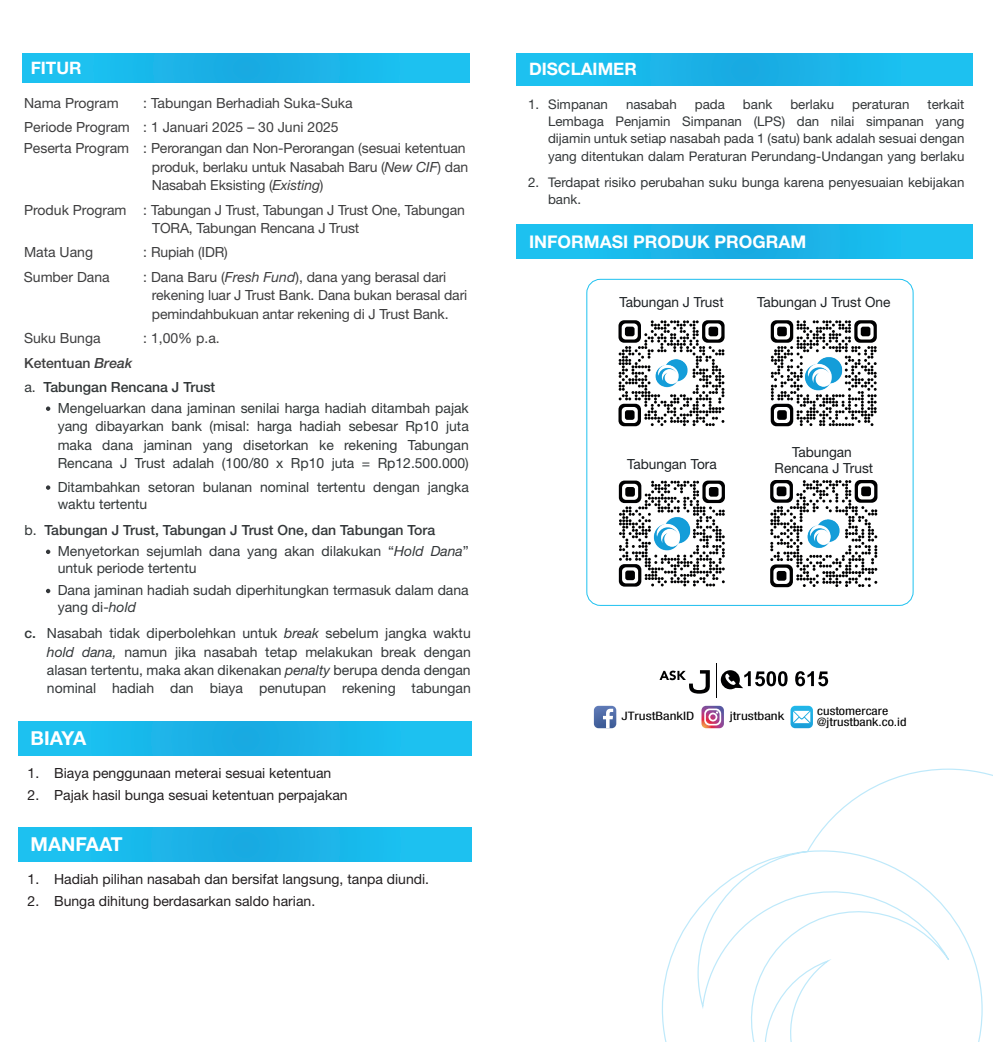
<style>
.page{position:relative;width:993px;height:1042px;background:#fff}
.page>*{position:absolute;margin:0;border:0;box-sizing:border-box;transform-origin:0 0}
.t1{font:700 19.25px "Helvetica Neue LT Std";color:#fff}
.t2{font:700 17.5px "Helvetica Neue LT Std";color:#fff}
.t3{font:700 17.15px "Helvetica Neue LT Std";color:#fff}
.t4{font:14px/18.4px "Helvetica Neue LT Std";letter-spacing:-.01em;color:#3e3e3f}
.t5{font:14px/18.4px "Helvetica Neue LT Std";color:#333739}
.t6{font:14px/18.4px "Helvetica Neue LT Std";color:#323738;text-align:justify}
.t7{font:14px "Helvetica Neue LT Std";color:#231f20}
.t8{font:500 14px/21.5px "Helvetica Neue LT Std";color:#333739}
.t9{font:14px/15.8px "Helvetica Neue LT Std";color:#1d2124;text-align:center}
.t10{font:500 14px/24.7px "Helvetica Neue LT Std";color:#323738}
.t11{font:13.3px/17.2px "Helvetica Neue LT Std";color:#333739;text-align:justify}
.t12{font:condensed 11.72px/11.7px "Helvetica Neue LT Std";color:#000001;scale:1.2 1}
.t13{font:condensed 11.72px "Helvetica Neue LT Std";color:#000001;scale:1.26 1}
.s1{font-style:italic}
.s2{color:#3e3e3f}
.s3{font-style:italic;color:#3e3e3f}
.s4{font-weight:400}
.s5{font-weight:400;color:#323738}
.s6{font-weight:400;font-style:italic}
.s7{font-weight:500;color:#323738}
</style>
<div class="page">
<svg style="left:22px;top:53px;width:447px;height:30px;background:#1ab8ea"></svg>
<svg style="left:46px;top:406px;width:4px;height:5px"></svg>
<svg style="left:46px;top:485px;width:4px;height:5px"></svg>
<svg style="left:46px;top:549px;width:4px;height:5px"></svg>
<svg style="left:46px;top:589px;width:4px;height:4px"></svg>
<svg style="left:19px;top:722px;width:452px;height:33px;background:#1ab8ea"></svg>
<svg style="left:19px;top:828px;width:452px;height:33px;background:#1ab8ea"></svg>
<svg style="left:516px;top:225px;width:456px;height:33px;background:#1ab8ea"></svg>
<svg style="left:618px;top:320px;width:106px;height:106px"></svg>
<img style="left:653px;top:355px;width:36px;height:36px">
<svg style="left:770px;top:320px;width:106px;height:106px"></svg>
<img style="left:802px;top:352px;width:42px;height:42px">
<svg style="left:618px;top:480px;width:106px;height:106px"></svg>
<img style="left:650px;top:513px;width:42px;height:41px">
<svg style="left:770px;top:480px;width:107px;height:107px"></svg>
<img style="left:805px;top:516px;width:36px;height:35px">
<div style="left:586px;top:279px;width:327px;height:327px;border:1px solid #fff;border-radius:14px"></div>
<svg style="left:516px;top:53px;width:456px;height:33px;background:#1ab8ea"></svg>
<svg style="left:593px;top:706px;width:23px;height:22px"></svg>
<svg style="left:701px;top:706px;width:22px;height:22px"></svg>
<svg style="left:790px;top:706px;width:22px;height:22px"></svg>
<svg style="left:720px;top:670px;width:67px;height:19px"></svg>
<svg style="left:795px;top:671px;width:32px;height:15px"></svg>
<svg style="left:659px;top:670px;width:50px;height:23px"></svg>
<hr style="left:715px;top:663px;width:1px;height:34px;background:#000001">
<svg style="left:808px;top:768px;width:184px;height:274px"></svg>
<svg style="left:661px;top:850px;width:317px;height:192px"></svg>
<p class="t3" style="left:31px;top:57px;width:52px">FITUR</p>
<p class="t4" style="left:24px;top:93px;width:96px">Nama Program</p>
<p class="t4" style="left:24px;top:90px;width:330px;line-height:24.5px;text-indent:119px">: Tabungan Berhadiah Suka-Suka<br>Periode Program : 1 Januari 2025 – 30 Juni 2025</p>
<p class="t4" style="left:152px;top:139px;width:318px;text-indent:-128px">Peserta Program : Perorangan dan Non-Perorangan (sesuai ketentuan produk, berlaku untuk Nasabah Baru (<span class="s1">New CIF</span>) dan<br>Nasabah Eksisting (<span class="s1">Existing</span>)</p>
<p class="t4" style="left:152px;top:200px;width:314px;text-indent:-128px">Produk Program : Tabungan J Trust, Tabungan J Trust One, Tabungan<br>TORA, Tabungan Rencana J Trust</p>
<p class="t4" style="left:24px;top:243px;width:70px">Mata Uang</p>
<p class="t4" style="left:143px;top:243px;width:86px">: Rupiah (IDR)</p>
<p class="t4" style="left:24px;top:268px;width:87px">Sumber Dana</p>
<p class="t4" style="left:152px;top:268px;width:317px;text-indent:-9px">: Dana Baru (<span class="s1">Fresh Fund</span>), dana yang berasal dari rekening luar J Trust Bank. Dana bukan berasal dari pemindahbukuan antar rekening di J Trust Bank.</p>
<p class="t4" style="left:24px;top:329px;width:78px">Suku Bunga</p>
<p class="t4" style="left:143px;top:329px;width:78px">: 1,00% p.a.</p>
<p class="t10" style="left:24px;top:350px;width:193px"><span class="s2">Ketentuan</span> <span class="s3">Break<br></span><span class="s4">a.</span> Tabungan Rencana J Trust</p>
<p class="t6" style="left:58px;top:399px;width:412px">Mengeluarkan dana jaminan senilai harga hadiah ditambah pajak yang dibayarkan bank (misal: harga hadiah sebesar Rp10 juta maka dana jaminan yang disetorkan ke rekening Tabungan Rencana J Trust adalah (100/80 x Rp10 juta = Rp12.500.000)</p>
<p class="t6" style="left:58px;top:478px;width:412px;line-height:16.6px">Ditambahkan setoran bulanan nominal tertentu dengan jangka waktu tertentu</p>
<p class="t8" style="left:58px;top:519px;width:412px;text-indent:-33px"><span class="s5">b.</span> Tabungan J Trust, Tabungan J Trust One, dan Tabungan Tora<br><span class="s4">Menyetorkan sejumlah dana yang akan dilakukan “</span><span class="s6">Hold Dana</span><span class="s4">”</span></p>
<p class="t5" style="left:58px;top:556px;width:412px;line-height:22.6px">untuk periode tertentu<br>Dana jaminan hadiah sudah diperhitungkan termasuk dalam dana</p>
<p class="t5" style="left:24px;top:593px;width:448px;line-height:26.4px;text-indent:33px">yang di-<span class="s1">hold<br></span><span class="s7">c.</span> Nasabah tidak diperbolehkan untuk <span class="s1">break</span> sebelum jangka waktu</p>
<p class="t5" style="left:47px;top:642px;width:425px;text-align:justify"><span class="s1">hold dana,</span> namun jika nasabah tetap melakukan break dengan alasan tertentu, maka akan dikenakan <span class="s1">penalty</span> berupa denda dengan nominal hadiah dan biaya penutupan rekening tabungan</p>
<h1 class="t1" style="left:31px;top:726px;width:57px">BIAYA</h1>
<p class="t7" style="left:28px;top:764px;width:305px">1. Biaya penggunaan meterai sesuai ketentuan</p>
<p class="t7" style="left:28px;top:787px;width:321px">2. Pajak hasil bunga sesuai ketentuan perpajakan</p>
<h1 class="t1" style="left:31px;top:832px;width:93px">MANFAAT</h1>
<p class="t7" style="left:28px;top:870px;width:403px">1. Hadiah pilihan nasabah dan bersifat langsung, tanpa diundi.</p>
<p class="t7" style="left:28px;top:893px;width:289px">2. Bunga dihitung berdasarkan saldo harian.</p>
<p class="t3" style="left:529px;top:58px;width:109px">DISCLAIMER</p>
<p class="t11" style="left:528px;top:96px;width:81px">1. Simpanan</p>
<p class="t11" style="left:625px;top:96px;width:52px">nasabah</p>
<p class="t11" style="left:694px;top:96px;width:32px">pada</p>
<p class="t11" style="left:742px;top:96px;width:31px">bank</p>
<p class="t11" style="left:790px;top:96px;width:45px">berlaku</p>
<p class="t11" style="left:852px;top:96px;width:59px">peraturan</p>
<p class="t11" style="left:548px;top:96px;width:418px;text-indent:379px">terkait Lembaga Penjamin Simpanan (LPS) dan nilai simpanan yang dijamin untuk setiap nasabah pada 1 (satu) bank adalah sesuai dengan yang ditentukan dalam Peraturan Perundang-Undangan yang berlaku</p>
<p class="t11" style="left:548px;top:174px;width:418px;line-height:16.6px;text-indent:-20px">2. Terdapat risiko perubahan suku bunga karena penyesuaian kebijakan bank.</p>
<p class="t2" style="left:529px;top:231px;width:279px">INFORMASI PRODUK PROGRAM</p>
<p class="t9" style="left:619px;top:294px;width:106px">Tabungan J Trust</p>
<p class="t9" style="left:756px;top:294px;width:135px">Tabungan J Trust One</p>
<p class="t9" style="left:627px;top:456px;width:91px">Tabungan Tora</p>
<p class="t9" style="left:774px;top:444px;width:100px">Tabungan<br>Rencana J Trust</p>
<p class="t13" style="left:621px;top:709px;width:59px">JTrustBankID</p>
<p class="t13" style="left:729px;top:709px;width:45px">jtrustbank</p>
<p class="t12" style="left:817px;top:704px;width:76px">customercare @jtrustbank.co.id</p>
</div>
